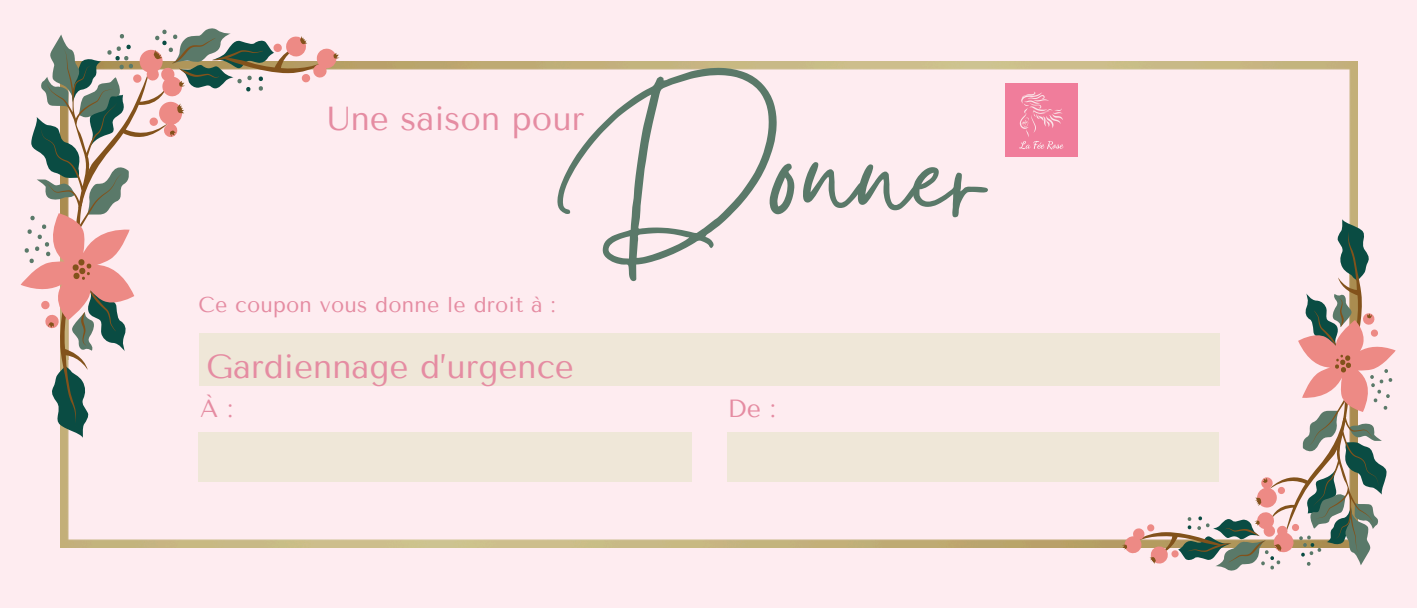
<style>
.page{position:relative;width:1418px;height:608px;background:#fff}
.page>*{position:absolute;margin:0;border:0;box-sizing:border-box;transform-origin:0 0}
.t1{font:177.08px "Gistesy";color:#5a7969}
.t2{font:33.07px "Tenor Sans";color:#e58ca2}
.t3{font:24.75px "Tenor Sans";color:#e58ca2}
.t4{font:21.38px "Tenor Sans";letter-spacing:.01em;color:#e58ca2}
</style>
<div class="page">
<div style="left:0;top:0;width:1417px;height:607px;background:#fee6eb"></div>
<img style="left:339px;top:61px;width:1018px;height:158px">
<img style="left:61px;top:437px;width:1061px;height:110px">
<svg style="left:1337px;top:228px;width:27px;height:65px;fill:#0a4c43"></svg>
<svg style="left:1215px;top:293px;width:147px;height:278px"></svg>
<svg style="left:1215px;top:298px;width:147px;height:14px"></svg>
<svg style="left:1215px;top:312px;width:180px;height:217px"></svg>
<svg style="left:1122px;top:313px;width:250px;height:251px"></svg>
<svg style="left:57px;top:351px;width:32px;height:76px;fill:#0a4c43"></svg>
<svg style="left:60px;top:329px;width:66px;height:16px"></svg>
<svg style="left:21px;top:35px;width:207px;height:294px"></svg>
<svg style="left:48px;top:36px;width:291px;height:292px"></svg>
<div style="left:199px;top:333px;width:1020px;height:53px;background:#efe7d8"></div>
<div style="left:199px;top:432px;width:493px;height:49px;background:#efe7d8"></div>
<div style="left:727px;top:432px;width:492px;height:49px;background:#efe7d8"></div>
<img style="left:1005px;top:84px;width:72px;height:72px">
<p class="t1" style="left:566px;top:39px;width:422px;rotate:2deg">Donner</p>
<h1 class="t2" style="left:327px;top:100px;width:259px">Une saison pour</h1>
<p class="t4" style="left:199px;top:292px;width:358px">Ce coupon vous donne le droit à :</p>
<h2 class="t2" style="left:206px;top:347px;width:369px">Gardiennage d’urgence</h2>
<h3 class="t3" style="left:200px;top:394px;width:34px">À :</h3>
<p class="t3" style="left:727px;top:394px;width:50px">De :</p>
</div>
